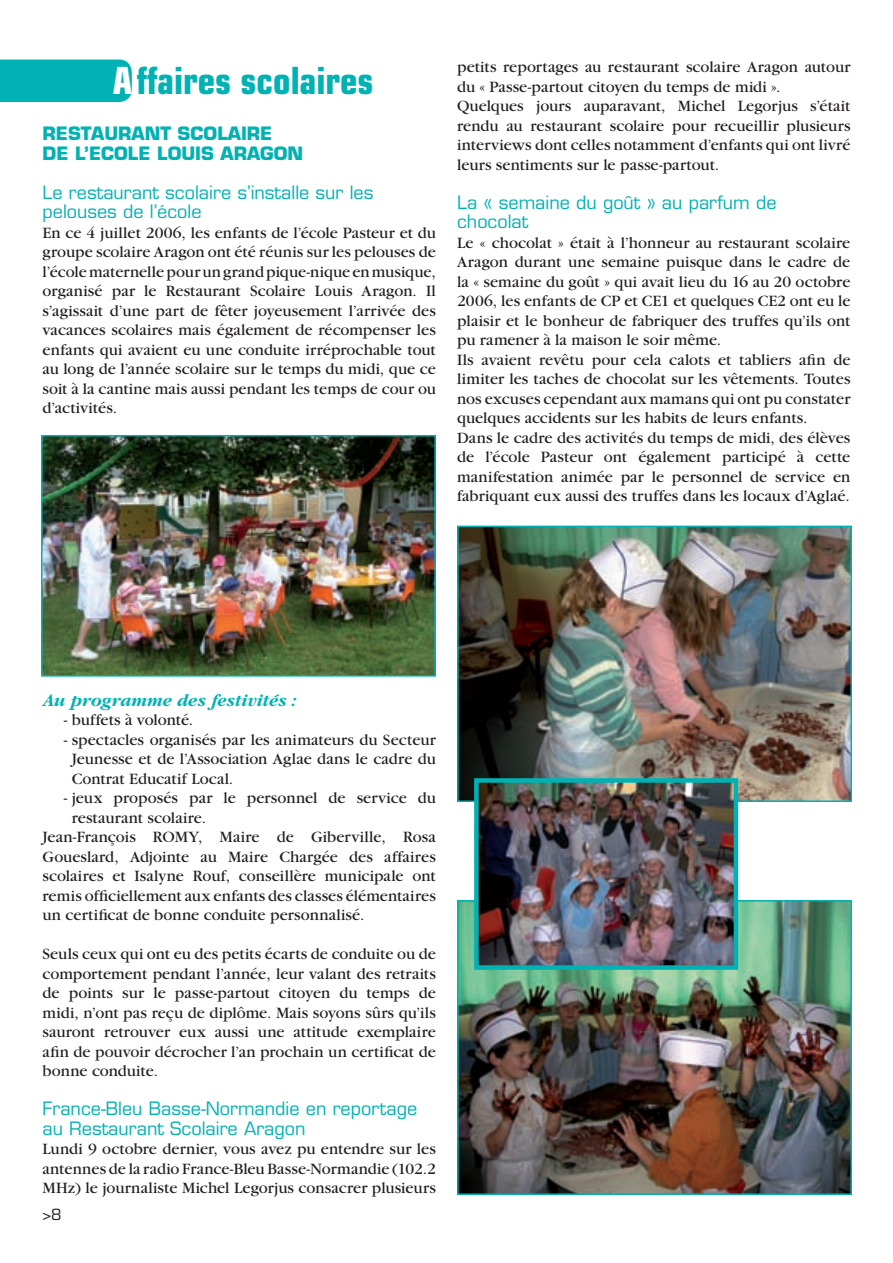
<style>
.page{position:relative;width:893px;height:1263px;background:#fff}
.page>*{position:absolute;margin:0;border:0;box-sizing:border-box;transform-origin:0 0}
.t1{font:700 condensed 37.5px "Eurostile";color:#00b2b3}
.t2{font:18px/19.5px "Eurostile";color:#00b2b3}
.t3{font:700 18px/19.5px "Eurostile";color:#00b2b3}
.t4{font:italic 700 18px "Garamond";letter-spacing:-.005em;color:#00b2b3}
.t5{font:16.5px/19.5px "Garamond";letter-spacing:.005em;color:#231f20;text-align:justify}
.t6{font:15px "Eurostile";color:#231f20}
.s1{color:#fff}
</style>
<div class="page">
<div style="left:0;top:60px;width:132px;height:42px;background:#00b2b3"></div>
<img style="left:460px;top:903px;width:389px;height:289px">
<div style="left:457px;top:900px;width:395px;height:295px;border:2px solid #00b2b3"></div>
<img style="left:44px;top:438px;width:389px;height:236px">
<div style="left:41px;top:435px;width:395px;height:242px;border:2px solid #00b2b3"></div>
<img style="left:460px;top:529px;width:389px;height:270px">
<div style="left:457px;top:526px;width:395px;height:276px;border:2px solid #00b2b3"></div>
<img style="left:479px;top:783px;width:254px;height:182px">
<div style="left:474px;top:778px;width:264px;height:192px;border:4px solid #00b2b3"></div>
<h1 class="t1" style="left:113px;top:58px;width:262px"><span class="s1">A</span> ffaires scolaires</h1>
<p class="t3" style="left:43px;top:123px;width:262px">RESTAURANT SCOLAIRE<br>DE L’ECOLE LOUIS ARAGON</p>
<p class="t2" style="left:43px;top:182px;width:332px">Le restaurant scolaire s’installe sur les pelouses de l’école</p>
<p class="t5" style="left:43px;top:223px;width:395px">En ce 4 juillet 2006, les enfants de l’école Pasteur et du groupe scolaire Aragon ont été réunis sur les pelouses de l’école maternelle pour un grand pique-nique en musique, organisé par le Restaurant Scolaire Louis Aragon. Il s’agissait d’une part de fêter joyeusement l’arrivée des vacances scolaires mais également de récompenser les enfants qui avaient eu une conduite irréprochable tout au long de l’année scolaire sur le temps du midi, que ce soit à la cantine mais aussi pendant les temps de cour ou d’activités.</p>
<p class="t5" style="left:457px;top:57px;width:395px;text-align:left">petits reportages au restaurant scolaire Aragon autour du « Passe-partout citoyen du temps de midi ».<br>Quelques jours auparavant, Michel Legorjus s’était rendu au restaurant scolaire pour recueillir plusieurs interviews dont celles notamment d’enfants qui ont livré leurs sentiments sur le passe-partout.</p>
<p class="t2" style="left:457px;top:192px;width:321px">La « semaine du goût » au parfum de chocolat</p>
<p class="t5" style="left:457px;top:233px;width:395px;text-align:left">Le « chocolat » était à l’honneur au restaurant scolaire Aragon durant une semaine puisque dans le cadre de la « semaine du goût » qui avait lieu du 16 au 20 octobre 2006, les enfants de CP et CE1 et quelques CE2 ont eu le plaisir et le bonheur de fabriquer des truffes qu’ils ont pu ramener à la maison le soir même.<br>Ils avaient revêtu pour cela calots et tabliers afin de limiter les taches de chocolat sur les vêtements. Toutes nos excuses cependant aux mamans qui ont pu constater quelques accidents sur les habits de leurs enfants.<br>Dans le cadre des activités du temps de midi, des élèves de l’école Pasteur ont également participé à cette manifestation animée par le personnel de service en fabriquant eux aussi des truffes dans les locaux d’Aglaé.</p>
<p class="t4" style="left:43px;top:690px;width:255px">Au programme des festivités :</p>
<p class="t5" style="left:64px;top:710px;width:131px">- buffets à volonté.</p>
<p class="t5" style="left:72px;top:730px;width:366px;text-indent:-8px">- spectacles organisés par les animateurs du Secteur Jeunesse et de l’Association Aglae dans le cadre du Contrat Educatif Local.</p>
<p class="t5" style="left:64px;top:788px;width:374px">- jeux proposés par le personnel de service du</p>
<p class="t5" style="left:72px;top:808px;width:136px">restaurant scolaire.</p>
<p class="t5" style="left:43px;top:827px;width:395px">Jean-François ROMY, Maire de Giberville, Rosa</p>
<p class="t5" style="left:43px;top:847px;width:395px">Goueslard, Adjointe au Maire Chargée des affaires</p>
<p class="t5" style="left:43px;top:866px;width:395px">scolaires et Isalyne Rouf, conseillère municipale ont</p>
<p class="t5" style="left:43px;top:886px;width:395px">remis officiellement aux enfants des classes élémentaires</p>
<p class="t5" style="left:43px;top:905px;width:324px">un certificat de bonne conduite personnalisé.</p>
<p class="t5" style="left:43px;top:944px;width:395px">Seuls ceux qui ont eu des petits écarts de conduite ou de comportement pendant l’année, leur valant des retraits de points sur le passe-partout citoyen du temps de midi, n’ont pas reçu de diplôme. Mais soyons sûrs qu’ils sauront retrouver eux aussi une attitude exemplaire afin de pouvoir décrocher l’an prochain un certificat de bonne conduite.</p>
<p class="t2" style="left:43px;top:1099px;width:376px">France-Bleu Basse-Normandie en reportage au Restaurant Scolaire Aragon</p>
<p class="t5" style="left:43px;top:1139px;width:395px">Lundi 9 octobre dernier, vous avez pu entendre sur les antennes de la radio France-Bleu Basse-Normandie (102.2<br>MHz) le journaliste Michel Legorjus consacrer plusieurs</p>
<p class="t6" style="left:43px;top:1205px;width:21px">&gt;8</p>
</div>
